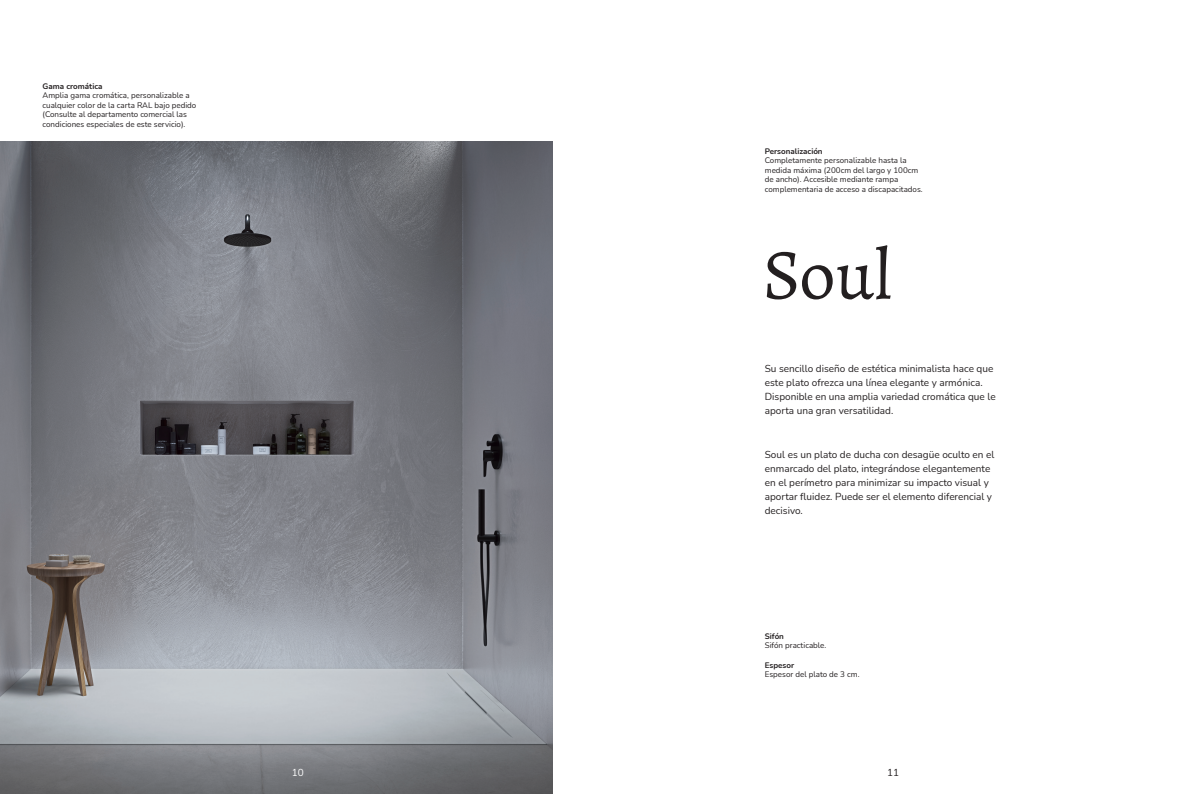
<style>
.page{position:relative;width:1191px;height:794px;background:#fff}
.page>*{position:absolute;margin:0;border:0;box-sizing:border-box;transform-origin:0 0}
.t1{font:72px "Alegreya";color:#231f20}
.t2{font:10px/14px "Nunito";color:#231f20}
.t3{font:10px "Nunito";color:#fff}
.t4{font:8px/9.6px "Nunito";color:#231f20}
.t5{font:700 8px "Nunito";color:#231f20}
</style>
<div class="page">
<img style="left:0;top:142px;width:553px;height:652px">
<p class="t5" style="left:43px;top:80px;width:62px">Gama cromática</p>
<p class="t4" style="left:43px;top:90px;width:155px">Amplia gama cromática, personalizable a cualquier color de la carta RAL bajo pedido (Consulte al departamento comercial las condiciones especiales de este servicio).</p>
<p class="t5" style="left:765px;top:145px;width:59px">Personalización</p>
<p class="t4" style="left:765px;top:155px;width:159px">Completamente personalizable hasta la medida máxima (200cm del largo y 100cm de ancho). Accesible mediante rampa complementaria de acceso a discapacitados.</p>
<p class="t1" style="left:762px;top:229px;width:131px">Soul</p>
<p class="t2" style="left:765px;top:361px;width:232px">Su sencillo diseño de estética minimalista hace que este plato ofrezca una línea elegante y armónica.<br>Disponible en una amplia variedad cromática que le aporta una gran versatilidad.</p>
<p class="t2" style="left:765px;top:447px;width:231px">Soul es un plato de ducha con desagüe oculto en el enmarcado del plato, integrándose elegantemente en el perímetro para minimizar su impacto visual y aportar fluidez. Puede ser el elemento diferencial y decisivo.</p>
<p class="t5" style="left:765px;top:630px;width:21px">Sifón</p>
<p class="t4" style="left:765px;top:640px;width:63px">Sifón practicable.</p>
<p class="t5" style="left:765px;top:659px;width:31px">Espesor</p>
<p class="t4" style="left:765px;top:669px;width:96px">Espesor del plato de 3 cm.</p>
<p class="t3" style="left:292px;top:766px;width:13px">10</p>
<p class="t2" style="left:887px;top:765px;width:13px">11</p>
</div>
